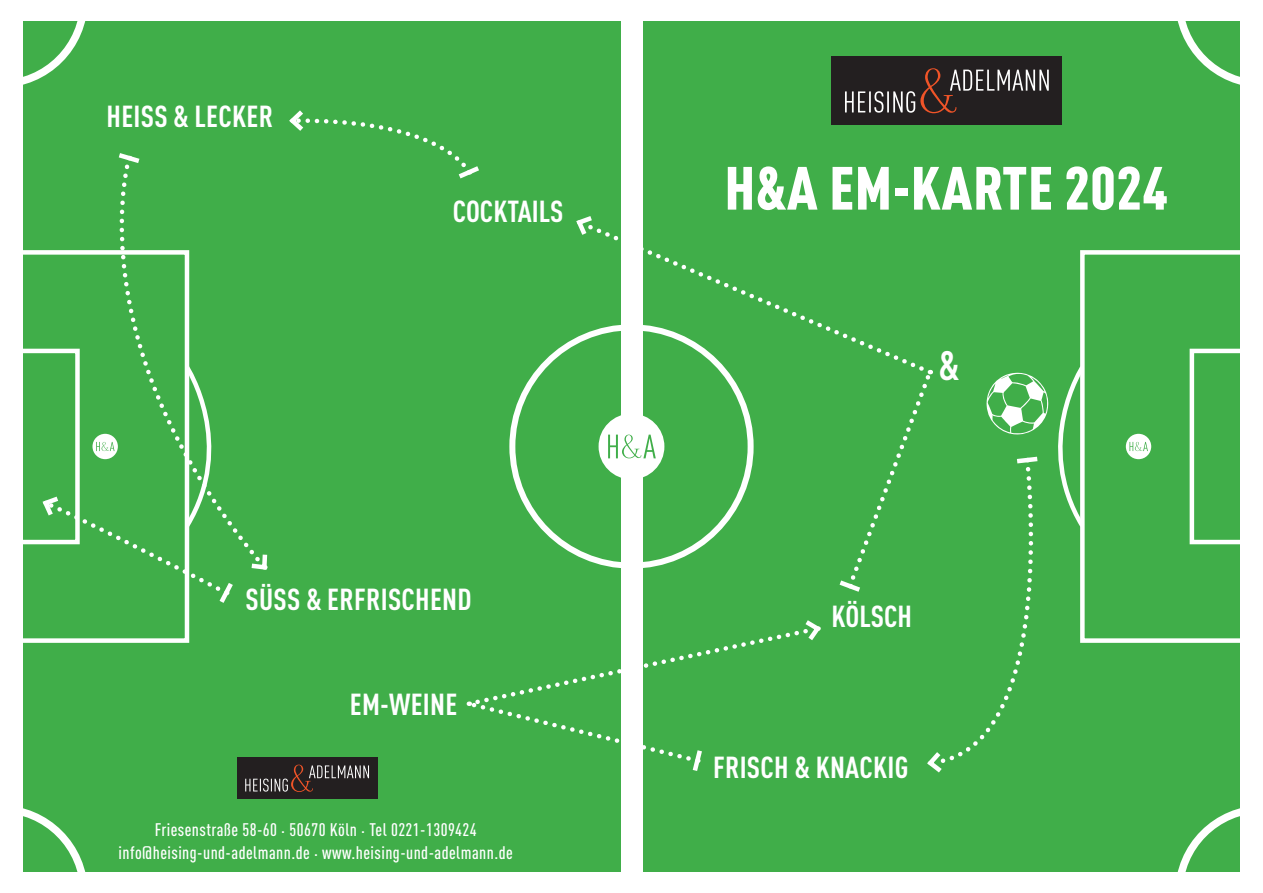
<style>
.page{position:relative;width:1263px;height:893px;background:#fff}
.page>*{position:absolute;margin:0;border:0;box-sizing:border-box;transform-origin:0 0}
.t1{font:900 60px "DIN Cond";letter-spacing:.01em;color:#fff}
.t2{font:700 40.5px "DIN Cond";color:#fff}
.t3{font:700 30px "DIN Cond";letter-spacing:.01em;color:#fff}
.t4{font:500 18px/22.5px "DIN Cond";letter-spacing:.025em;color:#fff;text-align:center}
</style>
<div class="page">
<div style="left:23px;top:21px;width:1216px;height:851px;background:#40ae49"></div>
<div style="left:831px;top:57px;width:231px;height:68px;background:#231f20"></div>
<svg style="left:845px;top:68px;width:204px;height:45px"></svg>
<div style="left:237px;top:758px;width:140px;height:41px;background:#231f20"></div>
<svg style="left:245px;top:765px;width:124px;height:27px"></svg>
<div style="left:621px;top:0;width:21px;height:893px;background:#fff"></div>
<svg style="left:1177px;top:805px;width:63px;height:67px"></svg>
<svg style="left:1177px;top:21px;width:63px;height:67px"></svg>
<svg style="left:23px;top:808px;width:63px;height:64px"></svg>
<svg style="left:23px;top:21px;width:63px;height:64px"></svg>
<div style="left:599px;top:414px;width:65px;height:65px;background:#fff;border-radius:50%"></div>
<svg style="left:608px;top:435px;width:48px;height:23px"></svg>
<svg style="left:23px;top:250px;width:166px;height:393px"></svg>
<svg style="left:1080px;top:250px;width:160px;height:393px"></svg>
<svg style="left:1189px;top:349px;width:51px;height:195px"></svg>
<svg style="left:577px;top:218px;width:337px;height:156px"></svg>
<svg style="left:834px;top:363px;width:254px;height:410px"></svg>
<svg style="left:576px;top:216px;width:21px;height:24px"></svg>
<svg style="left:468px;top:616px;width:353px;height:160px"></svg>
<svg style="left:289px;top:110px;width:190px;height:69px"></svg>
<svg style="left:99px;top:167px;width:154px;height:383px"></svg>
<svg style="left:118px;top:153px;width:22px;height:14px"></svg>
<svg style="left:249px;top:550px;width:19px;height:20px"></svg>
<svg style="left:23px;top:349px;width:214px;height:259px"></svg>
<h3 class="t3" style="left:107px;top:98px;width:168px">HEISS &amp; LECKER</h3>
<h3 class="t3" style="left:453px;top:193px;width:112px">COCKTAILS</h3>
<h3 class="t3" style="left:246px;top:581px;width:228px">SÜSS &amp; ERFRISCHEND</h3>
<h3 class="t3" style="left:350px;top:686px;width:109px">EM-WEINE</h3>
<p class="t4" style="left:119px;top:818px;width:396px">Friesenstraße 58-60 . 50670 Köln . Tel 0221-1309424 info@heising-und-adelmann.de . www.heising-und-adelmann.de</p>
<h1 class="t1" style="left:724px;top:151px;width:445px">H&amp;A EM-KARTE 2024</h1>
<h2 class="t2" style="left:939px;top:341px;width:22px">&amp;</h2>
<h3 class="t3" style="left:831px;top:598px;width:82px">KÖLSCH</h3>
<h3 class="t3" style="left:713px;top:749px;width:197px">FRISCH &amp; KNACKIG</h3>
</div>
